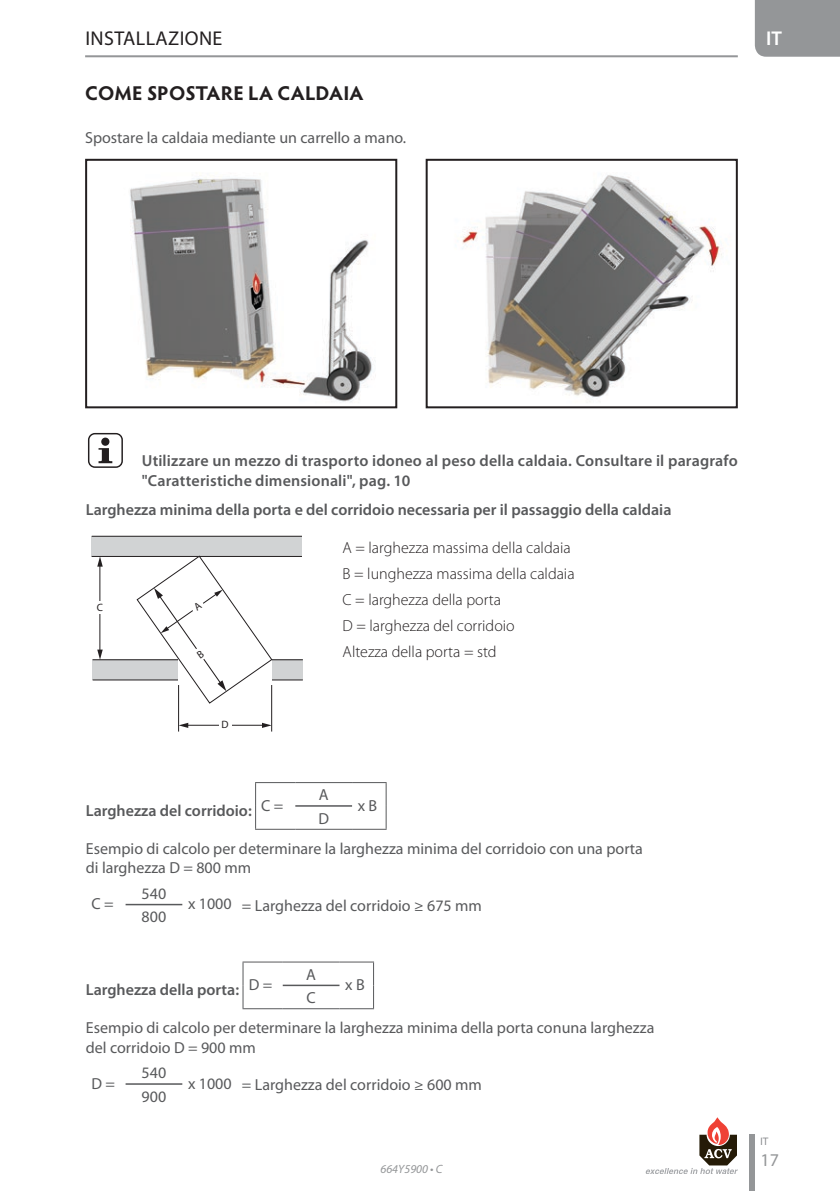
<style>
.page{position:relative;width:840px;height:1191px;background:#fff}
.page>*{position:absolute;margin:0;border:0;box-sizing:border-box;transform-origin:0 0}
.t1{font:700 20px "Hypatia Sans Pro";letter-spacing:.01em;color:#231f20}
.t2{font:20px "Myriad Pro";letter-spacing:.02em;color:#231f20}
.t3{font:600 20px "Myriad Pro";color:#fff}
.t4{font:18px "Myriad Pro";color:#949698}
.t5{font:16px/30.4px "Myriad Pro";color:#58595b}
.t6{font:600 16px/19.2px "Myriad Pro";color:#58595b}
.t7{font:300 16px/26px "Myriad Pro";color:#231f20}
.t8{font:italic 12px "Myriad Pro";color:#949698}
.t9{font:10.6px "Myriad Pro";color:#231f20}
.t10{font:9.8px "Eurostile LT Std";color:#808285}
</style>
<div class="page">
<div style="left:754px;top:0;width:85px;height:57px;background:#949698"></div>
<hr style="left:85px;top:55px;width:652px;height:2px;background:#949698">
<svg style="left:88px;top:433px;width:35px;height:35px"></svg>
<hr style="left:255px;top:828px;width:40px;height:1px;background:#58595b">
<hr style="left:352px;top:828px;width:34px;height:1px;background:#58595b">
<hr style="left:295px;top:805px;width:57px;height:1px;background:#58595b">
<hr style="left:255px;top:782px;width:40px;height:1px;background:#58595b">
<svg style="left:255px;top:783px;width:1px;height:45px"></svg>
<hr style="left:295px;top:782px;width:57px;height:1px;background:#58595b">
<hr style="left:352px;top:782px;width:34px;height:1px;background:#58595b">
<svg style="left:385px;top:783px;width:1px;height:45px"></svg>
<hr style="left:295px;top:828px;width:57px;height:1px;background:#58595b">
<hr style="left:125px;top:903px;width:57px;height:2px;background:#58595b">
<hr style="left:242px;top:1008px;width:40px;height:1px;background:#58595b">
<hr style="left:339px;top:1008px;width:35px;height:1px;background:#58595b">
<hr style="left:282px;top:984px;width:57px;height:2px;background:#58595b">
<hr style="left:242px;top:961px;width:40px;height:1px;background:#58595b">
<svg style="left:242px;top:962px;width:1px;height:46px"></svg>
<hr style="left:282px;top:961px;width:57px;height:1px;background:#58595b">
<hr style="left:339px;top:961px;width:35px;height:1px;background:#58595b">
<svg style="left:373px;top:962px;width:1px;height:46px"></svg>
<hr style="left:282px;top:1008px;width:57px;height:1px;background:#58595b">
<hr style="left:125px;top:1083px;width:57px;height:1px;background:#58595b">
<div style="left:93px;top:660px;width:210px;height:20px;background:#d1d3d4"></div>
<hr style="left:93px;top:659px;width:210px;height:1px;background:#231f20">
<hr style="left:93px;top:679px;width:210px;height:1px;background:#231f20">
<div style="left:92px;top:536px;width:210px;height:20px;background:#d1d3d4"></div>
<hr style="left:92px;top:536px;width:210px;height:1px;background:#231f20">
<hr style="left:92px;top:556px;width:210px;height:1px;background:#231f20">
<hr style="left:99px;top:565px;width:1px;height:86px;background:#231f20">
<svg style="left:97px;top:557px;width:6px;height:9px"></svg>
<svg style="left:97px;top:649px;width:6px;height:11px"></svg>
<div style="left:93px;top:601px;width:13px;height:13px;background:#fff"></div>
<hr style="left:186px;top:725px;width:77px;height:1px;background:#231f20">
<svg style="left:262px;top:723px;width:9px;height:5px"></svg>
<svg style="left:179px;top:723px;width:9px;height:5px"></svg>
<div style="left:219px;top:719px;width:12px;height:12px;background:#fff"></div>
<hr style="left:178px;top:685px;width:1px;height:46px;background:#231f20">
<hr style="left:271px;top:685px;width:1px;height:46px;background:#231f20">
<svg style="left:645px;top:1117px;width:92px;height:57px"></svg>
<div style="left:748px;top:1134px;width:6px;height:57px;background:#949698"></div>
<img style="left:130px;top:178px;width:242px;height:224px">
<div style="left:85px;top:159px;width:312px;height:249px;border:2px solid #231f20"></div>
<img style="left:462px;top:175px;width:260px;height:223px">
<div style="left:425px;top:159px;width:312px;height:249px;border:2px solid #231f20"></div>
<svg style="left:136px;top:555px;width:137px;height:149px"></svg>
<p class="t2" style="left:85px;top:26px;width:139px">INSTALLAZIONE</p>
<p class="t3" style="left:765px;top:26px;width:17px">IT</p>
<p class="t1" style="left:85px;top:79px;width:280px">COME SPOSTARE LA CALDAIA</p>
<p class="t5" style="left:85px;top:122px;width:322px">Spostare la caldaia mediante un carrello a mano.</p>
<p class="t6" style="left:142px;top:451px;width:597px">Utilizzare un mezzo di trasporto idoneo al peso della caldaia. Consultare il paragrafo "Caratteristiche dimensionali", pag. 10</p>
<p class="t6" style="left:86px;top:499px;width:586px">Larghezza minima della porta e del corridoio necessaria per il passaggio della caldaia</p>
<p class="t9" style="left:97px;top:601px;width:8px">C</p>
<p class="t9" style="left:221px;top:718px;width:9px">D</p>
<p class="t7" style="left:342px;top:534px;width:233px">A = larghezza massima della caldaia<br>B = lunghezza massima della caldaia<br>C = larghezza della porta<br>D = larghezza del corridoio<br>Altezza della porta = std</p>
<p class="t5" style="left:318px;top:779px;width:11px">A</p>
<p class="t6" style="left:86px;top:800px;width:199px">Larghezza del corridoio: <sup>C</sup> <sup>=</sup></p>
<p class="t5" style="left:357px;top:789px;width:21px">x B</p>
<p class="t5" style="left:86px;top:803px;width:558px;text-indent:232px">D<br>Esempio di calcolo per determinare la larghezza minima del corridoio con una porta</p>
<p class="t5" style="left:86px;top:852px;width:167px">di larghezza D = 800 mm</p>
<p class="t5" style="left:91px;top:888px;width:24px">C =</p>
<p class="t5" style="left:141px;top:878px;width:26px">540</p>
<p class="t5" style="left:188px;top:889px;width:295px">x 1000 = Larghezza del corridoio ≥ 675 mm</p>
<p class="t5" style="left:141px;top:901px;width:26px">800</p>
<p class="t5" style="left:306px;top:959px;width:11px">A</p>
<p class="t5" style="left:345px;top:969px;width:21px">x B</p>
<p class="t5" style="left:86px;top:982px;width:569px;text-indent:220px">C<br>Esempio di calcolo per determinare la larghezza minima della porta conuna larghezza</p>
<p class="t5" style="left:86px;top:1031px;width:171px">del corridoio D = 900 mm</p>
<p class="t5" style="left:91px;top:1067px;width:25px">D =</p>
<p class="t6" style="left:86px;top:979px;width:188px">Larghezza della porta: <sup>D</sup> <sup>=</sup></p>
<p class="t5" style="left:141px;top:1057px;width:26px">540</p>
<p class="t5" style="left:188px;top:1069px;width:295px">x 1000 = Larghezza del corridoio ≥ 600 mm</p>
<p class="t5" style="left:141px;top:1080px;width:26px">900</p>
<p class="t8" style="left:380px;top:1162px;width:63px">664Y5900 • C</p>
<p class="t10" style="left:760px;top:1135px;width:9px">it</p>
<p class="t4" style="left:760px;top:1149px;width:20px">17</p>
</div>
